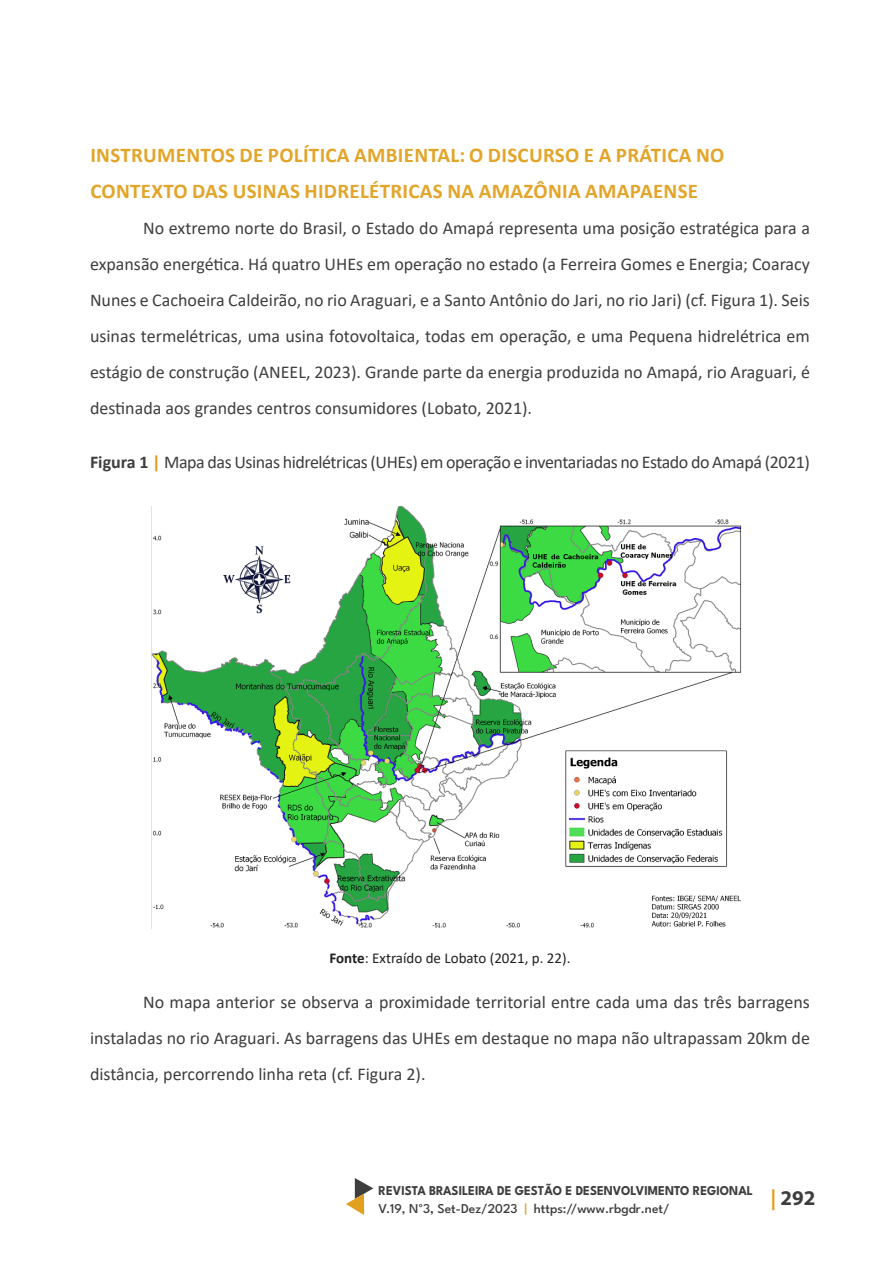
<style>
.page{position:relative;width:891px;height:1262px;background:#fff}
.page>*{position:absolute;margin:0;border:0;box-sizing:border-box;transform-origin:0 0}
.Subtítulo_Artigos{font:700 21px/36px "Calibri";letter-spacing:.015em;color:#e2a529}
.t1{font:700 21px "Myriad Pro";color:#3e3e3f}
.Texto_Artigo{font:18px/36px "Calibri";color:#3e3e3f;text-align:justify}
.Tabelas_e_Figuras{font:18px "Calibri";letter-spacing:-.025em;color:#3e3e3f}
.Legenda{font:15px "Calibri";color:#231f20}
.t2{font:700 13.5px/18px "League Spartan";color:#3e3e3f;scale:.94 1}
.s1{font-weight:700}
.s2{font-weight:700;color:#e39f20}
.s3{font-weight:500}
.s4{font-family:"Calibri";font-weight:400}
.s5{font-weight:600}
.s6{font-weight:500;color:#e39f20}
.s7{color:#e39f20}
</style>
<div class="page">
<svg style="left:346px;top:1178px;width:27px;height:37px"></svg>
<img style="left:152px;top:506px;width:589px;height:422px">
<p class="Subtítulo_Artigos" style="left:90px;top:137px;width:636px">INSTRUMENTOS DE POLÍTICA AMBIENTAL: O DISCURSO E A PRÁTICA NO<br>CONTEXTO DAS USINAS HIDRELÉTRICAS NA AMAZÔNIA AMAPAENSE</p>
<p class="Texto_Artigo" style="left:90px;top:210px;width:722px;text-indent:53px">No extremo norte do Brasil, o Estado do Amapá representa uma posição estratégica para a expansão energética. Há quatro UHEs em operação no estado (a Ferreira Gomes e Energia; Coaracy Nunes e Cachoeira Caldeirão, no rio Araguari, e a Santo Antônio do Jari, no rio Jari) (cf. Figura 1). Seis usinas termelétricas, uma usina fotovoltaica, todas em operação, e uma Pequena hidrelétrica em estágio de construção (ANEEL, 2023). Grande parte da energia produzida no Amapá, rio Araguari, é destinada aos grandes centros consumidores (Lobato, 2021).</p>
<p class="Tabelas_e_Figuras" style="left:90px;top:450px;width:721px"><span class="s1">Figura 1</span> <span class="s2">|</span> Mapa das Usinas hidrelétricas (UHEs) em operação e inventariadas no Estado do Amapá (2021)</p>
<p class="Legenda" style="left:329px;top:948px;width:243px"><span class="s1">Fonte</span>: Extraído de Lobato (2021, p. 22).</p>
<p class="Texto_Artigo" style="left:90px;top:984px;width:721px;text-indent:53px">No mapa anterior se observa a proximidade territorial entre cada uma das três barragens instaladas no rio Araguari. As barragens das UHEs em destaque no mapa não ultrapassam 20km de distância, percorrendo linha reta (cf. Figura 2).</p>
<p class="t2" style="left:379px;top:1180px;width:400px">REVISTA BRASILEIRA DE GESTÃO E DESENVOLVIMENTO REGIONAL<br><span class="s3">V.19, N</span><span class="s4">°</span><span class="s3">3</span><span class="s5">,</span> <span class="s3">Set-Dez/2023</span> <span class="s6">|</span> <span class="s3">https://www.rbgdr.net/</span></p>
<p class="t1" style="left:770px;top:1184px;width:47px"><span class="s7">|</span> 292</p>
</div>
